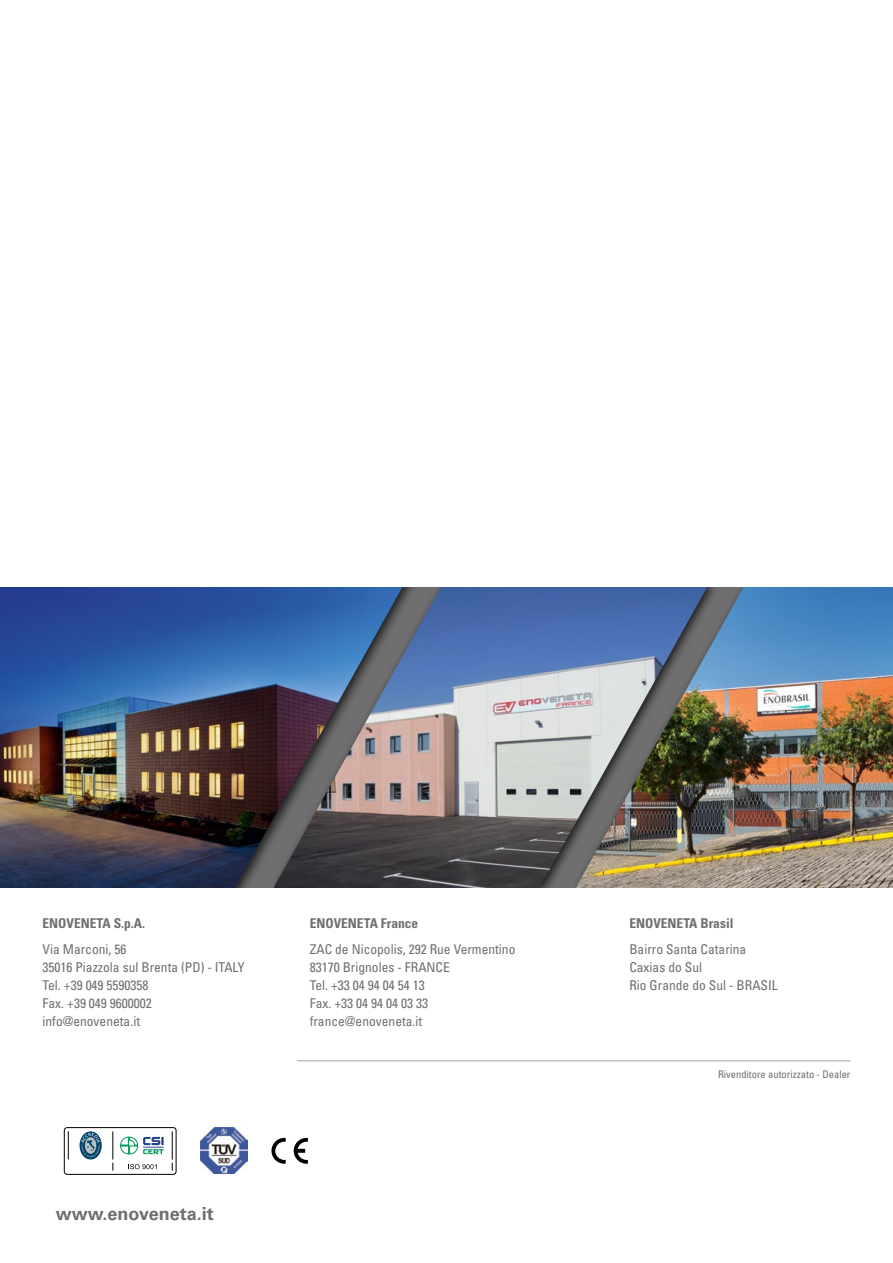
<style>
.page{position:relative;width:893px;height:1263px;background:#fff}
.page>*{position:absolute;margin:0;border:0;box-sizing:border-box;transform-origin:0 0}
.t1{font:700 18px "Univers LT Std";color:#706f6f}
.t2{font:condensed 13.5px/18px "Univers LT Std";color:#706f6f}
.t3{font:700 condensed 13.5px "Univers LT Std";color:#706f6f}
.t4{font:condensed 10.5px "Univers LT Std";color:#706f6f}
</style>
<div class="page">
<img style="left:720px;top:587px;width:172px;height:301px">
<div style="left:269px;top:577px;width:451px;height:320px;background:#000;opacity:.75"></div>
<img style="left:421px;top:586px;width:287px;height:302px">
<div style="left:0;top:567px;width:421px;height:340px;background:#000;opacity:.75"></div>
<img style="left:0;top:586px;width:408px;height:302px">
<div style="left:0;top:888px;width:893px;height:375px;background:#fff"></div>
<img style="left:201px;top:1127px;width:46px;height:47px">
<svg style="left:120px;top:1136px;width:44px;height:19px"></svg>
<svg style="left:80px;top:1131px;width:22px;height:28px"></svg>
<svg style="left:81px;top:1133px;width:19px;height:24px"></svg>
<svg style="left:68px;top:1131px;width:1px;height:28px"></svg>
<svg style="left:113px;top:1131px;width:1px;height:39px"></svg>
<svg style="left:172px;top:1131px;width:1px;height:39px"></svg>
<svg style="left:128px;top:1164px;width:29px;height:5px"></svg>
<div style="left:64px;top:1127px;width:112px;height:47px;border:1px solid #000;border-radius:3px"></div>
<svg style="left:271px;top:1138px;width:15px;height:26px"></svg>
<svg style="left:294px;top:1138px;width:14px;height:26px"></svg>
<hr style="left:297px;top:1060px;width:553px;height:1px;background:#bec1c2">
<hr style="left:892px;top:586px;width:1px;height:302px;background:#706f6f">
<div style="left:0;top:0;width:893px;height:586px;background:#fff"></div>
<p class="t3" style="left:43px;top:915px;width:104px">ENOVENETA S.p.A.</p>
<p class="t2" style="left:43px;top:940px;width:204px">Via Marconi, 56<br>35016 Piazzola sul Brenta (PD) - ITALY<br>Tel. +39 049 5590358<br>Fax. +39 049 9600002 info@enoveneta.it</p>
<p class="t3" style="left:310px;top:915px;width:110px">ENOVENETA France</p>
<p class="t2" style="left:310px;top:940px;width:207px">ZAC de Nicopolis, 292 Rue Vermentino<br>83170 Brignoles - FRANCE<br>Tel. +33 04 94 04 54 13<br>Fax. +33 04 94 04 03 33 france@enoveneta.it</p>
<h1 class="t1" style="left:56px;top:1203px;width:159px">www.enoveneta.it</h1>
<p class="t3" style="left:629px;top:915px;width:106px">ENOVENETA Brasil</p>
<p class="t2" style="left:629px;top:940px;width:150px">Bairro Santa Catarina<br>Caxias do Sul<br>Rio Grande do Sul - BRASIL</p>
<p class="t4" style="left:718px;top:1068px;width:134px">Rivenditore autorizzato - Dealer</p>
</div>
